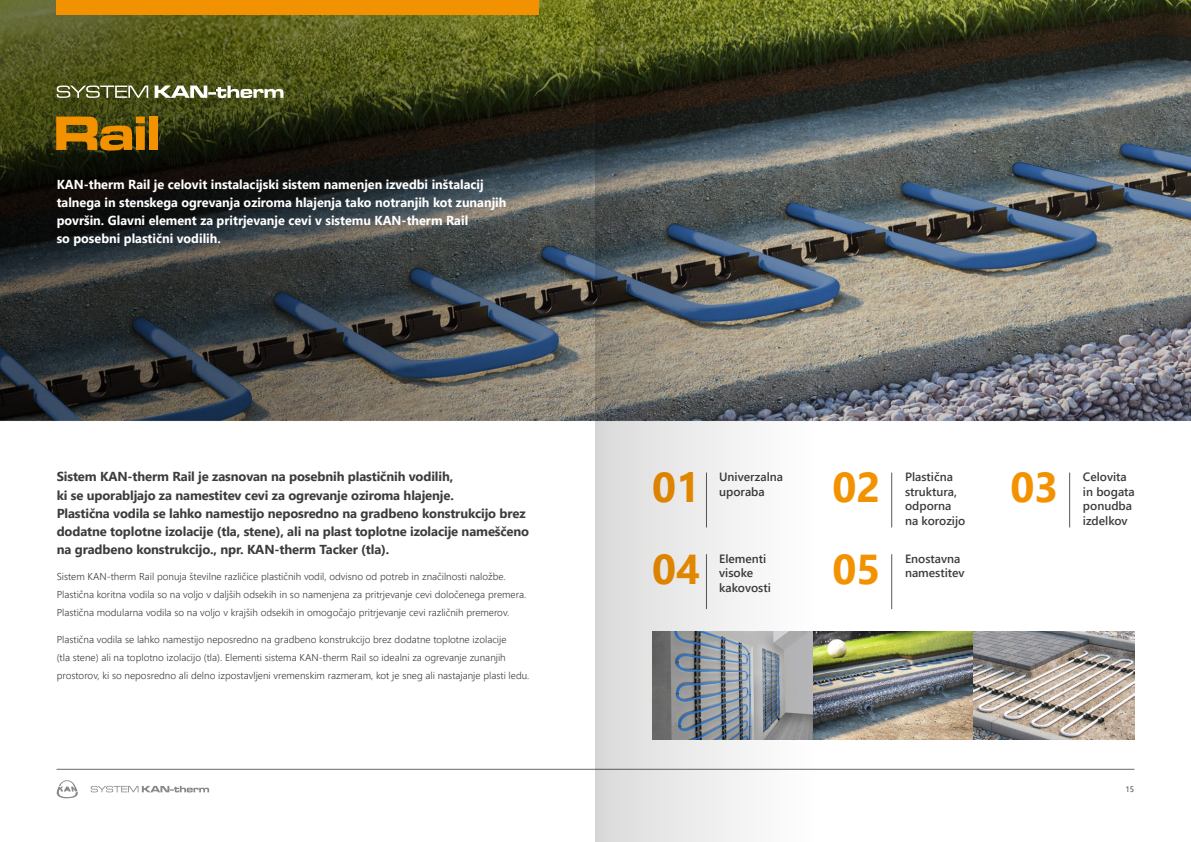
<style>
.page{position:relative;width:1191px;height:842px;background:#fff}
.page>*{position:absolute;margin:0;border:0;box-sizing:border-box;transform-origin:0 0}
.t1{font:50px "Microgramma D Bol Ext";color:#f39200}
.t2{font:700 41.7px/81.6px "Segoe UI";color:#f39200}
.t3{font:700 13px/18px "Segoe UI";letter-spacing:-.01em;color:#3c3c3b}
.t4{font:700 13px/18px "Segoe UI";color:#fff}
.t5{font:600 12px/14.4px "Segoe UI";color:#3c3c3b}
.t6{font:300 10px/18px "Segoe UI";color:#3c3c3b}
.t7{font:8px "Segoe UI";color:#3c3c3b}
</style>
<div class="page">
<img style="left:0;top:0;width:1191px;height:770px">
<svg style="left:57px;top:780px;width:21px;height:18px"></svg>
<svg style="left:91px;top:786px;width:118px;height:6px"></svg>
<hr style="left:57px;top:769px;width:1077px;height:1px;background:#878787">
<div style="left:57px;top:0;width:482px;height:14px;background:#f39200"></div>
<svg style="left:57px;top:85px;width:226px;height:13px"></svg>
<hr style="left:891px;top:473px;width:1px;height:54px;background:#575756">
<hr style="left:1069px;top:473px;width:1px;height:54px;background:#575756">
<hr style="left:891px;top:554px;width:1px;height:55px;background:#575756">
<img style="left:816px;top:632px;width:157px;height:108px">
<svg style="left:973px;top:632px;width:161px;height:108px;background:#a69e98"></svg>
<img style="left:595px;top:0;width:221px;height:842px">
<h1 class="t1" style="left:54px;top:99px;width:107px">Rail</h1>
<p class="t4" style="left:57px;top:174px;width:451px">KAN-therm Rail je celovit instalacijski sistem namenjen izvedbi inštalacij talnega in stenskega ogrevanja oziroma hlajenja tako notranjih kot zunanjih površin. Glavni element za pritrjevanje cevi v sistemu KAN-therm Rail<br>so posebni plastični vodilih.</p>
<p class="t3" style="left:57px;top:467px;width:474px">Sistem KAN-therm Rail je zasnovan na posebnih plastičnih vodilih,<br>ki se uporabljajo za namestitev cevi za ogrevanje oziroma hlajenje.<br>Plastična vodila se lahko namestijo neposredno na gradbeno konstrukcijo brez dodatne toplotne izolacije (tla, stene), ali na plast toplotne izolacije nameščeno na gradbeno konstrukcijo., npr. KAN-therm Tacker (tla).</p>
<p class="t6" style="left:57px;top:566px;width:471px">Sistem KAN-therm Rail ponuja številne različice plastičnih vodil, odvisno od potreb in značilnosti naložbe.<br>Plastična koritna vodila so na voljo v daljših odsekih in so namenjena za pritrjevanje cevi določenega premera.<br>Plastična modularna vodila so na voljo v krajših odsekih in omogočajo pritrjevanje cevi različnih premerov.</p>
<p class="t6" style="left:57px;top:629px;width:474px">Plastična vodila se lahko namestijo neposredno na gradbeno konstrukcijo brez dodatne toplotne izolacije<br>(tla stene) ali na toplotno izolacijo (tla). Elementi sistema KAN-therm Rail so idealni za ogrevanje zunanjih prostorov, ki so neposredno ali delno izpostavljeni vremenskim razmeram, kot je sneg ali nastajanje plasti ledu.</p>
<p class="t5" style="left:905px;top:469px;width:62px">Plastična struktura, odporna na korozijo</p>
<p class="t5" style="left:1083px;top:469px;width:53px">Celovita in bogata ponudba izdelkov</p>
<p class="t5" style="left:905px;top:550px;width:61px">Enostavna namestitev</p>
<p class="t5" style="left:719px;top:469px;width:65px">Univerzalna uporaba</p>
<h2 class="t2" style="left:652px;top:443px;width:49px">01<br>04</h2>
<h2 class="t2" style="left:832px;top:443px;width:49px">02</h2>
<h2 class="t2" style="left:1010px;top:443px;width:49px">03</h2>
<p class="t5" style="left:719px;top:550px;width:53px">Elementi visoke kakovosti</p>
<h2 class="t2" style="left:832px;top:525px;width:49px">05</h2>
<p class="t7" style="left:1125px;top:781px;width:10px">15</p>
</div>
